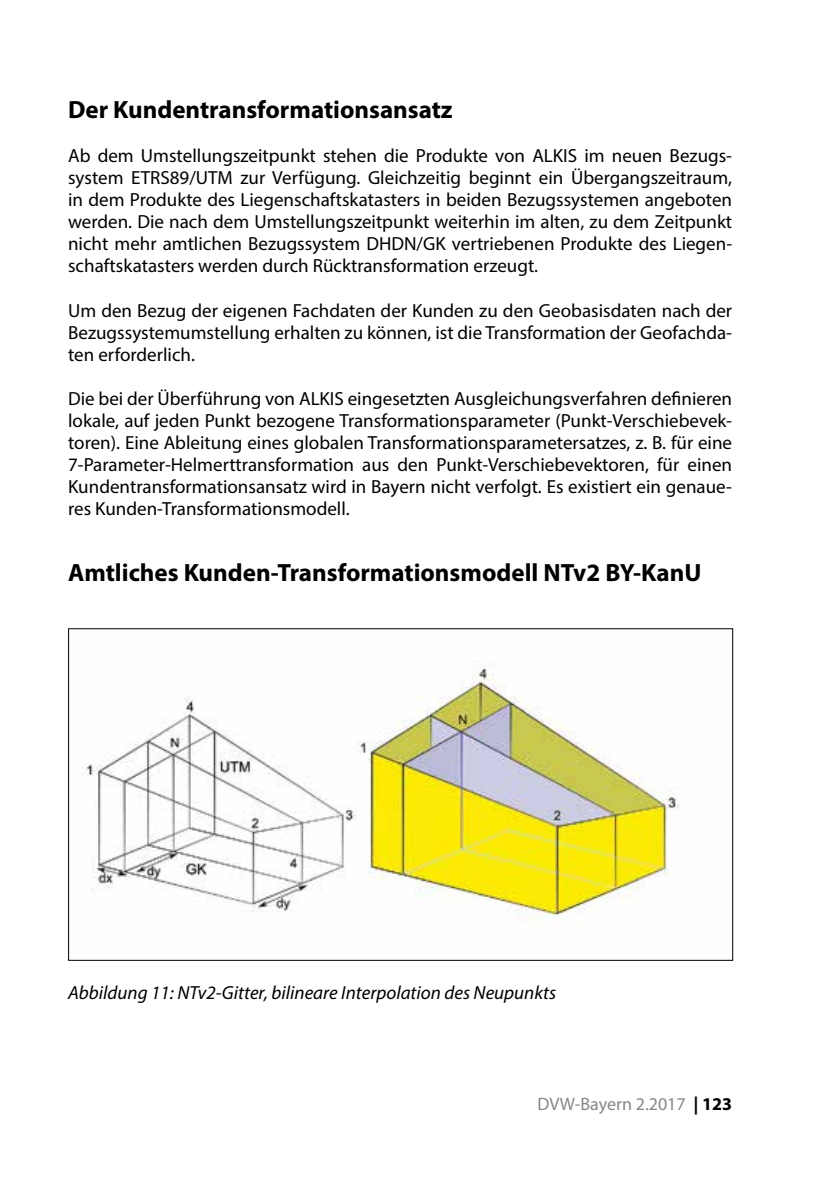
<style>
.page{position:relative;width:840px;height:1191px;background:#fff}
.page>*{position:absolute;margin:0;border:0;box-sizing:border-box;transform-origin:0 0}
.t1{font:700 25px "Myriad Pro";color:#000}
.t2{font:19px/22px "Myriad Pro";color:#000;text-align:justify}
.t3{font:italic 19px "Myriad Pro";color:#000}
.t4{font:18px "Myriad Pro";color:#868786}
.s1{font-weight:700;color:#000}
</style>
<div class="page">
<img style="left:81px;top:661px;width:599px;height:259px">
<h1 class="t1" style="left:68px;top:94px;width:386px">Der Kundentransformationsansatz</h1>
<p class="t2" style="left:68px;top:145px;width:665px">Ab dem Umstellungszeitpunkt stehen die Produkte von ALKIS im neuen Bezugs&shy;system ETRS89/UTM zur Verfügung. Gleichzeitig beginnt ein Übergangszeitraum, in dem Produkte des Liegenschaftskatasters in beiden Bezugssystemen angeboten werden. Die nach dem Umstellungszeitpunkt weiterhin im alten, zu dem Zeitpunkt nicht mehr amtlichen Bezugssystem DHDN/GK vertriebenen Produkte des Liegen&shy;schaftskatasters werden durch Rücktransformation erzeugt.</p>
<p class="t2" style="left:68px;top:299px;width:665px">Um den Bezug der eigenen Fachdaten der Kunden zu den Geobasisdaten nach der Bezugssystemumstellung erhalten zu können, ist die Transformation der Geofachda&shy;ten erforderlich.</p>
<p class="t2" style="left:68px;top:387px;width:665px">Die bei der Überführung von ALKIS eingesetzten Ausgleichungsverfahren definieren lokale, auf jeden Punkt bezogene Transformationsparameter (Punkt-Verschiebevek&shy;toren). Eine Ableitung eines globalen Transformationsparametersatzes, z. B. für eine 7-Parameter-Helmerttransformation aus den Punkt-Verschiebevektoren, für einen Kundentransformationsansatz wird in Bayern nicht verfolgt. Es existiert ein genaue&shy;res Kunden-Transformationsmodell.</p>
<h1 class="t1" style="left:68px;top:556px;width:634px">Amtliches Kunden-Transformationsmodell NTv2 BY-KanU</h1>
<p class="t3" style="left:68px;top:980px;width:489px">Abbildung 11: NTv2-Gitter, bilineare Interpolation des Neupunkts</p>
<p class="t4" style="left:537px;top:1093px;width:196px">DVW-Bayern 2.2017 <span class="s1">| 123</span></p>
</div>
